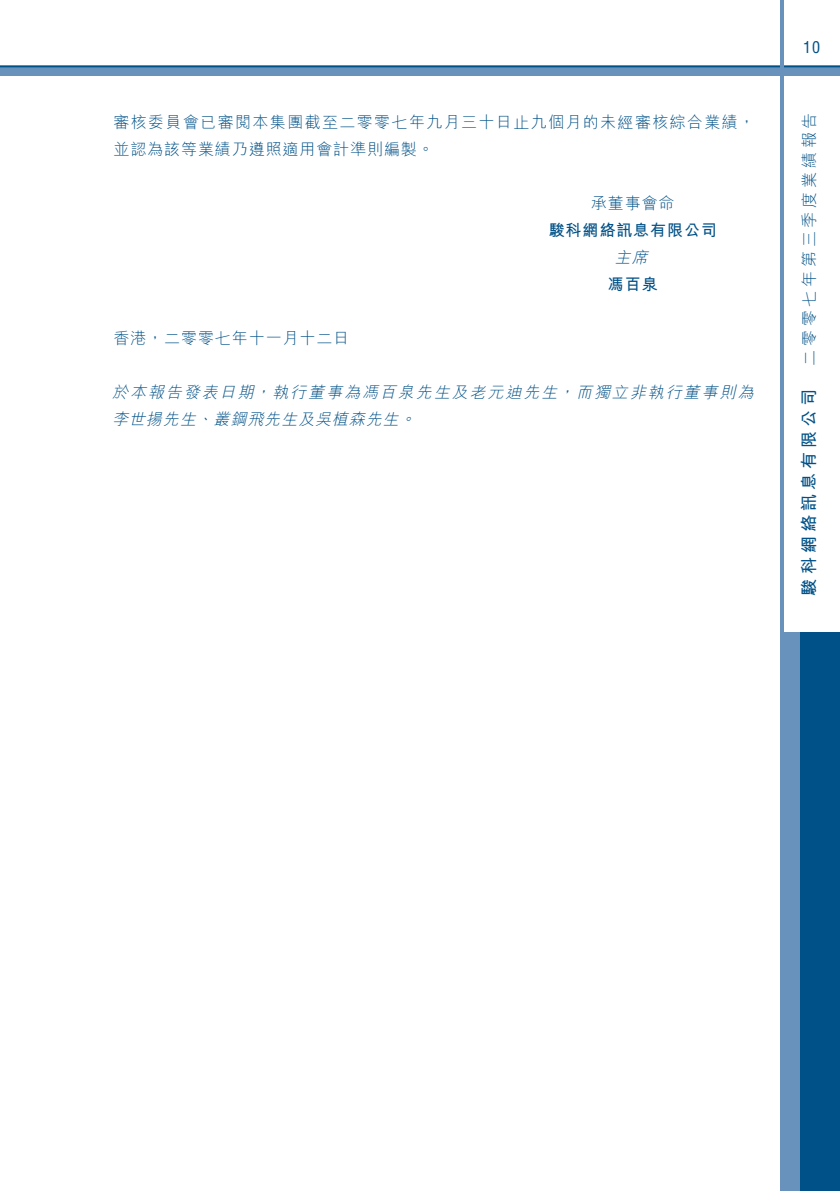
<style>
.page{position:relative;width:840px;height:1191px;background:#fff}
.page>*{position:absolute;margin:0;border:0;box-sizing:border-box;transform-origin:0 0}
.t1{font:700 17px "M Hei HK";letter-spacing:.235em;color:#005187}
.t2{font:300 16px/27px "M Hei HK";letter-spacing:.085em;color:#005187}
.t3{font:italic 300 16px "M Hei HK";color:#005187}
.t4{font:300 16px "M Hei HK";letter-spacing:.055em;color:#005187}
.t5{font:300 16px "M Hei HK";letter-spacing:.235em;color:#005187}
.t6{font:700 16px "M Hei HK";letter-spacing:.055em;color:#005187}
.t7{font:condensed 16px "Helvetica LT Std";color:#005187}
</style>
<div class="page">
<div style="left:0;top:66px;width:839px;height:10px;background:#6892bb"></div>
<hr style="left:0;top:65px;width:839px;height:2px;background:#005187">
<hr style="left:779px;top:0;width:3px;height:1191px;background:#6892bb">
<div style="left:780px;top:632px;width:28px;height:559px;background:#6892bb"></div>
<div style="left:799px;top:632px;width:40px;height:559px;background:#005187"></div>
<p class="t2" style="left:113px;top:108px;width:642px">審核委員會已審閱本集團截至二零零七年九月三十日止九個月的未經審核綜合業績，並認為該等業績乃遵照適用會計準則編製。</p>
<p class="t2" style="left:590px;top:189px;width:85px">承董事會命</p>
<p class="t6" style="left:548px;top:218px;width:170px">駿科網絡訊息有限公司</p>
<p class="t3" style="left:614px;top:245px;width:39px">主席</p>
<p class="t6" style="left:607px;top:272px;width:51px">馮百泉</p>
<p class="t4" style="left:113px;top:326px;width:237px">香港，二零零七年十一月十二日</p>
<p class="t3" style="left:575px;top:380px;width:184px">而獨立非執行董事則為</p>
<p class="t3" style="left:272px;top:380px;width:291px">執行董事為馮百泉先生及老元迪先生</p>
<p class="t3" style="left:112px;top:380px;width:148px">於本報告發表日期</p>
<p class="t3" style="left:254px;top:380px;width:22px">，</p>
<p class="t3" style="left:558px;top:380px;width:22px">，</p>
<p class="t3" style="left:112px;top:407px;width:90px">李世揚先生</p>
<p class="t3" style="left:213px;top:407px;width:191px">叢鋼飛先生及吳植森先生</p>
<p class="t3" style="left:399px;top:407px;width:22px">。</p>
<p class="t3" style="left:196px;top:407px;width:22px">、</p>
<p class="t7" style="left:802px;top:37px;width:18px">1 0</p>
<p class="t5" style="left:797px;top:366px;width:255px;rotate:-90deg">二零零七年第三季度業績報告</p>
<p class="t1" style="left:796px;top:595px;width:208px;rotate:-90deg">駿科網絡訊息有限公司</p>
</div>
